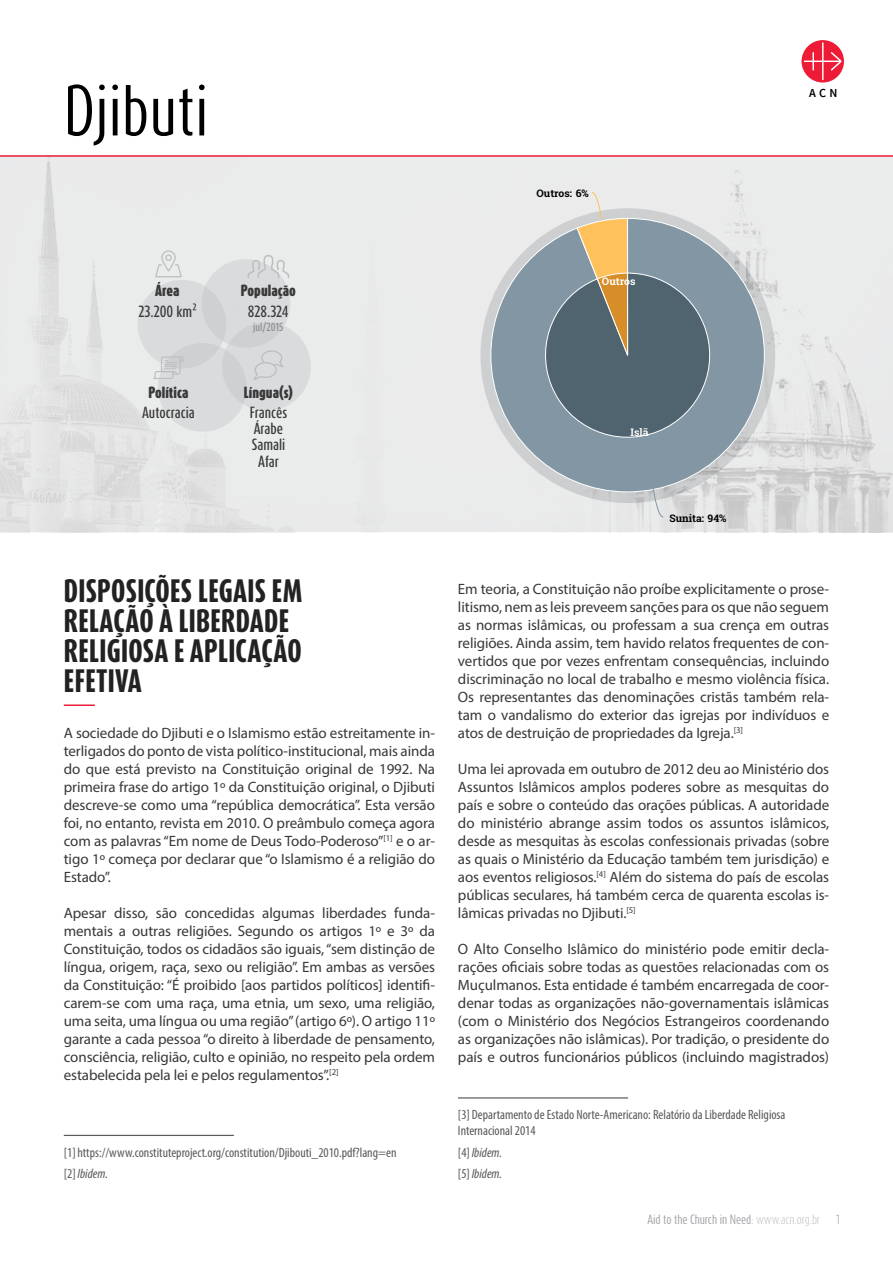
<style>
.page{position:relative;width:893px;height:1263px;background:#fff}
.page>*{position:absolute;margin:0;border:0;box-sizing:border-box;transform-origin:0 0}
.t1{font:60px "Dax Compact OT";color:#000}
.t2{font:800 27px/30px "Dax Compact OT";letter-spacing:.01em;color:#222223}
.t3{font:15px/18px "Myriad Pro";letter-spacing:-.005em;color:#383839;text-align:justify}
.t4{font:condensed 13.5px/21.3px "Myriad Pro";color:#58595b}
.t5{font:500 13.5px/16.2px "Dax Compact OT";color:#383839;text-align:center}
.t6{font:900 13.5px "Dax Compact OT";letter-spacing:.005em;color:#383839}
.t7{font:italic condensed 13.5px/21.3px "Myriad Pro";color:#58595b}
.t8{font:600 12.3px "Source Sans Pro";color:#000}
.t9{font:11.25px "Dax Compact OT";letter-spacing:-.01em;color:#9fa1a4}
.t10{font:300 11.25px "Dax Compact OT";color:#9fa1a4}
.t11{font:700 10.5px "Roboto Slab";color:#000}
.t12{font:700 10.5px "Roboto Slab";color:#fff}
.t13{font:500 9.75px "Dax Compact OT";color:#8b8d90}
.s1{font-style:italic}
.s2{font-style:normal}
.s3{font-weight:300;color:#bcbec0}
</style>
<div class="page">
<img style="left:0;top:157px;width:893px;height:375px">
<hr style="left:0;top:155px;width:893px;height:2px;background:#ed1b35">
<svg style="left:132px;top:250px;width:184px;height:187px;background:#dddfdf"></svg>
<svg style="left:801px;top:40px;width:43px;height:43px"></svg>
<svg style="left:804px;top:42px;width:37px;height:38px"></svg>
<svg style="left:490px;top:217px;width:275px;height:276px;background:#b4bec4"></svg>
<svg style="left:652px;top:488px;width:12px;height:30px"></svg>
<svg style="left:522px;top:191px;width:211px;height:270px;background:#899598"></svg>
<hr style="left:64px;top:704px;width:31px;height:2px;background:#ed1b35">
<hr style="left:64px;top:1135px;width:170px;height:1px;background:#58595b">
<hr style="left:458px;top:1097px;width:170px;height:1px;background:#58595b">
<h1 class="t1" style="left:64px;top:71px;width:146px">Djibuti</h1>
<p class="t11" style="left:536px;top:186px;width:54px">Outros: 6%</p>
<p class="t8" style="left:809px;top:85px;width:30px">ACN</p>
<p class="t6" style="left:155px;top:281px;width:26px">Área</p>
<p class="t5" style="left:138px;top:303px;width:60px">23.200 km²</p>
<p class="t6" style="left:241px;top:281px;width:57px">População</p>
<p class="t5" style="left:248px;top:303px;width:42px">828.324</p>
<p class="t13" style="left:253px;top:320px;width:32px">jul/2015</p>
<p class="t6" style="left:148px;top:383px;width:41px">Política</p>
<p class="t6" style="left:244px;top:383px;width:51px">Língua(s)</p>
<p class="t5" style="left:142px;top:404px;width:54px">Autocracia</p>
<p class="t5" style="left:250px;top:404px;width:39px">Francês<br>Árabe<br>Samali<br>Afar</p>
<h2 class="t2" style="left:64px;top:575px;width:240px">DISPOSIÇÕES LEGAIS EM<br>RELAÇÃO À LIBERDADE<br>RELIGIOSA E APLICAÇÃO<br>EFETIVA</h2>
<p class="t3" style="left:64px;top:724px;width:373px">A sociedade do Djibuti e o Islamismo estão estreitamente in&shy;terligados do ponto de vista político-institucional, mais ainda do que está previsto na Constituição original de 1992. Na primeira frase do artigo 1º da Constituição original, o Djibuti descreve-se como uma “república democrática”. Esta versão foi, no entanto, revista em 2010. O preâmbulo começa agora com as palavras “Em nome de Deus Todo-Poderoso”<sup>[1]</sup> e o ar&shy;tigo 1º começa por declarar que “o Islamismo é a religião do Estado”.</p>
<p class="t3" style="left:64px;top:904px;width:373px">Apesar disso, são concedidas algumas liberdades funda&shy;mentais a outras religiões. Segundo os artigos 1º e 3º da Constituição, todos os cidadãos são iguais, “sem distinção de língua, origem, raça, sexo ou religião”. Em ambas as versões da Constituição: “É proibido [aos partidos políticos] identifi&shy;carem-se com uma raça, uma etnia, um sexo, uma religião, uma seita, uma língua ou uma região” (artigo 6º). O artigo 11º garante a cada pessoa “o direito à liberdade de pensamento, consciência, religião, culto e opinião, no respeito pela ordem estabelecida pela lei e pelos regulamentos”.<sup>[2]</sup></p>
<p class="t4" style="left:64px;top:1141px;width:334px">[1] https://www.constituteproject.org/constitution/Djibouti_2010.pdf?lang=en [2]<span class="s1">Ibidem.</span></p>
<p class="t12" style="left:602px;top:274px;width:35px">Outros</p>
<p class="t12" style="left:630px;top:425px;width:20px">Islã</p>
<p class="t11" style="left:669px;top:511px;width:59px">Sunita: 94%</p>
<p class="t3" style="left:458px;top:580px;width:373px">Em teoria, a Constituição não proíbe explicitamente o prose&shy;litismo, nem as leis preveem sanções para os que não seguem as normas islâmicas, ou professam a sua crença em outras religiões. Ainda assim, tem havido relatos frequentes de con&shy;vertidos que por vezes enfrentam consequências, incluindo discriminação no local de trabalho e mesmo violência física.<br>Os representantes das denominações cristãs também rela&shy;tam o vandalismo do exterior das igrejas por indivíduos e atos de destruição de propriedades da Igreja.<sup>[3]</sup></p>
<p class="t3" style="left:458px;top:760px;width:373px">Uma lei aprovada em outubro de 2012 deu ao Ministério dos Assuntos Islâmicos amplos poderes sobre as mesquitas do país e sobre o conteúdo das orações públicas. A autoridade do ministério abrange assim todos os assuntos islâmicos, desde as mesquitas às escolas confessionais privadas (sobre as quais o Ministério da Educação também tem jurisdição) e aos eventos religiosos.<sup>[4]</sup> Além do sistema do país de escolas públicas seculares, há também cerca de quarenta escolas is&shy;lâmicas privadas no Djibuti.<sup>[5]</sup></p>
<p class="t3" style="left:458px;top:940px;width:373px">O Alto Conselho Islâmico do ministério pode emitir decla&shy;rações oficiais sobre todas as questões relacionadas com os Muçulmanos. Esta entidade é também encarregada de coor&shy;denar todas as organizações não-governamentais islâmicas (com o Ministério dos Negócios Estrangeiros coordenando as organizações não islâmicas). Por tradição, o presidente do país e outros funcionários públicos (incluindo magistrados)</p>
<p class="t4" style="left:458px;top:1106px;width:329px;line-height:16.2px">[3] Departamento de Estado Norte-Americano: Relatório da Liberdade Religiosa<br>Internacional 2014</p>
<p class="t7" style="left:458px;top:1141px;width:46px"><span class="s2">[4]</span>Ibidem. <span class="s2">[5]</span>Ibidem.</p>
<p class="t9" style="left:648px;top:1212px;width:174px">Aid to the Church in Need<span class="s3">: www.acn.org.br</span></p>
<p class="t10" style="left:836px;top:1212px;width:6px">1</p>
</div>
